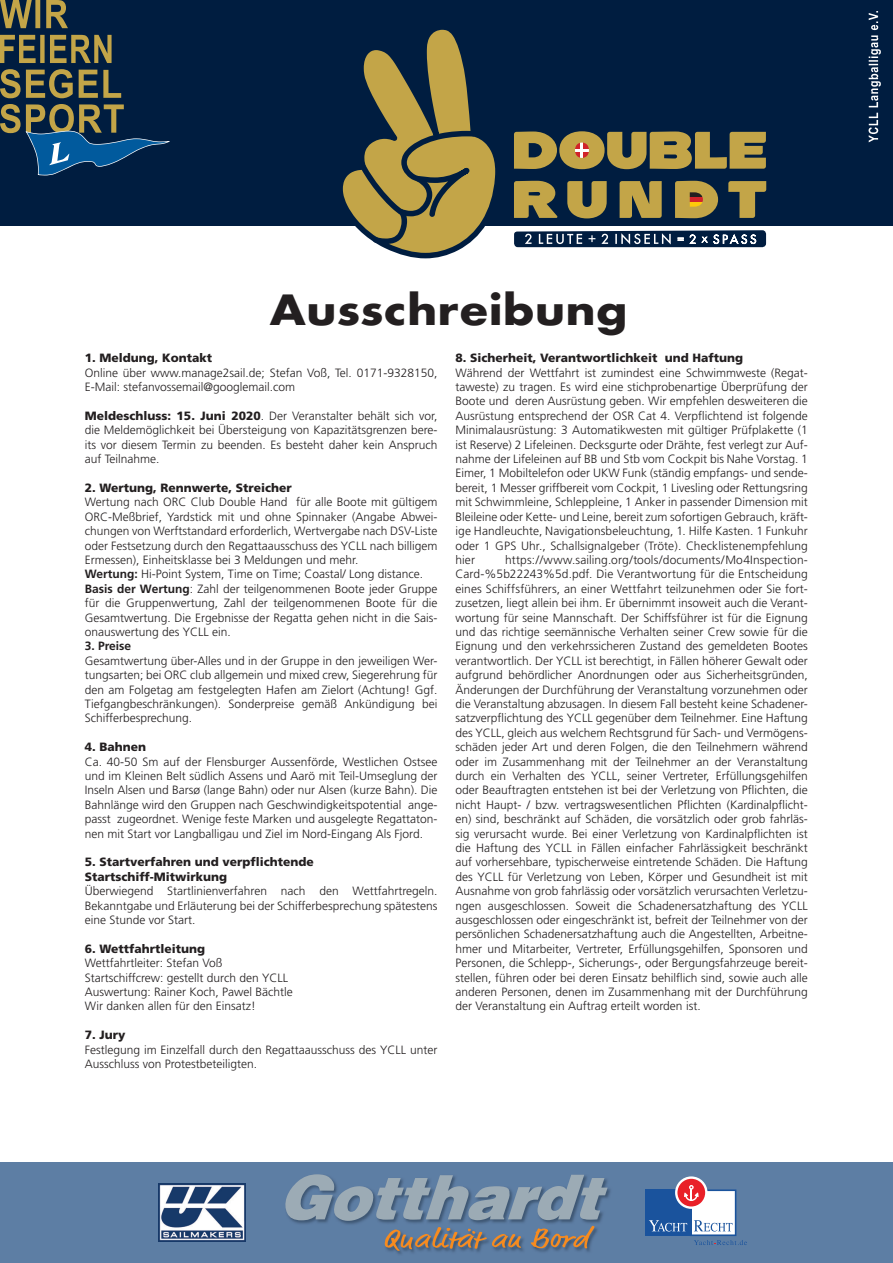
<style>
.page{position:relative;width:893px;height:1263px;background:#fff}
.page>*{position:absolute;margin:0;border:0;box-sizing:border-box;transform-origin:0 0}
.t1{font:53.85px/49.2px "Resot E";letter-spacing:.02em;color:#c3a548}
.t2{font:700 40.5px "Futura";color:#231f20;scale:1.13 1}
.t3{font:300 12px/14.4px "Frutiger";color:#231f20;text-align:justify}
.t4{font:900 12px/14.4px "Frutiger";color:#231f20}
.t5{font:700 12px "Frutiger";color:#231f20}
.s1{font-weight:900}
.s2{font-weight:700}
</style>
<div class="page">
<div style="left:0;top:1162px;width:893px;height:101px;background:#5d7ea4"></div>
<div style="left:645px;top:1189px;width:46px;height:47px;background:#1a539d"></div>
<svg style="left:649px;top:1176px;width:98px;height:69px"></svg>
<div style="left:0;top:0;width:893px;height:225px;background:#001d40"></div>
<svg style="left:0;top:35px;width:112px;height:28px"></svg>
<svg style="left:0;top:0;width:68px;height:28px"></svg>
<svg style="left:0;top:69px;width:121px;height:29px"></svg>
<svg style="left:0;top:104px;width:169px;height:72px"></svg>
<svg style="left:868px;top:11px;width:13px;height:131px"></svg>
<div style="left:687px;top:197px;width:22px;height:5px;background:#d1232a"></div>
<div style="left:687px;top:202px;width:22px;height:5px;background:#feca0a"></div>
<div style="left:687px;top:192px;width:22px;height:5px;background:#231f20"></div>
<svg style="left:573px;top:141px;width:19px;height:19px"></svg>
<hr style="left:573px;top:149px;width:19px;height:3px;background:#fff">
<hr style="left:580px;top:141px;width:3px;height:19px;background:#fff">
<svg style="left:337px;top:29px;width:164px;height:230px"></svg>
<svg style="left:514px;top:230px;width:252px;height:17px;background:#344b67"></svg>
<img style="left:159px;top:1183px;width:86px;height:58px">
<svg style="left:285px;top:1174px;width:323px;height:77px"></svg>
<h1 class="t1" style="left:513px;top:126px;width:256px">DOUBLE<br>RUNDT</h1>
<h2 class="t2" style="left:270px;top:280px;width:318px">Ausschreibung</h2>
<p class="t4" style="left:85px;top:351px;width:129px">1. Meldung, Kontakt</p>
<p class="t3" style="left:85px;top:365px;width:354px">Online über www.manage2sail.de; Stefan Voß, Tel. 0171-9328150,<br>E-Mail: stefanvossemail@googlemail.com</p>
<p class="t3" style="left:85px;top:409px;width:354px"><span class="s1">Meldeschluss: 15. Juni 2020</span>. Der Veranstalter behält sich vor, die Meldemöglichkeit bei Übersteigung von Kapazitätsgrenzen bere&shy;its vor diesem Termin zu beenden. Es besteht daher kein Anspruch auf Teilnahme.</p>
<p class="t4" style="left:85px;top:480px;width:208px">2. Wertung, Rennwerte, Streicher</p>
<p class="t3" style="left:85px;top:495px;width:354px;text-align:left">Wertung nach ORC Club Double Hand für alle Boote mit gültigem ORC-Meßbrief, Yardstick mit und ohne Spinnaker (Angabe Abwei&shy;chungen von Werftstandard erforderlich, Wertvergabe nach DSV-Liste oder Festsetzung durch den Regattaausschuss des YCLL nach billigem Ermessen), Einheitsklasse bei 3 Meldungen und mehr.<br><span class="s2">Wertung:</span> Hi-Point System, Time on Time; Coastal/ Long distance.<br><span class="s2">Basis der Wertung</span>: Zahl der teilgenommenen Boote jeder Gruppe für die Gruppenwertung, Zahl der teilgenommenen Boote für die Gesamtwertung. Die Ergebnisse der Regatta gehen nicht in die Sais&shy;onauswertung des YCLL ein.</p>
<p class="t5" style="left:85px;top:639px;width:48px">3. Preise</p>
<p class="t3" style="left:85px;top:653px;width:354px">Gesamtwertung über-Alles und in der Gruppe in den jeweiligen Wer&shy;tungsarten; bei ORC club allgemein und mixed crew, Siegerehrung für den am Folgetag am festgelegten Hafen am Zielort (Achtung! Ggf.<br>Tiefgangbeschränkungen). Sonderpreise gemäß Ankündigung bei Schifferbesprechung.</p>
<p class="t4" style="left:85px;top:740px;width:63px">4. Bahnen</p>
<p class="t3" style="left:85px;top:754px;width:354px">Ca. 40-50 Sm auf der Flensburger Aussenförde, Westlichen Ostsee und im Kleinen Belt südlich Assens und Aarö mit Teil-Umseglung der Inseln Alsen und Barsø (lange Bahn) oder nur Alsen (kurze Bahn). Die Bahnlänge wird den Gruppen nach Geschwindigkeitspotential ange&shy;passt zugeordnet. Wenige feste Marken und ausgelegte Regattaton&shy;nen mit Start vor Langballigau und Ziel im Nord-Eingang Als Fjord.</p>
<p class="t4" style="left:85px;top:855px;width:231px">5. Startverfahren und verpflichtende<br>Startschiff-Mitwirkung</p>
<p class="t3" style="left:85px;top:884px;width:354px">Überwiegend Startlinienverfahren nach den Wettfahrtregeln.<br>Bekanntgabe und Erläuterung bei der Schifferbesprechung spätestens eine Stunde vor Start.</p>
<p class="t4" style="left:85px;top:941px;width:122px">6. Wettfahrtleitung</p>
<p class="t3" style="left:85px;top:956px;width:210px;text-align:left">Wettfahrtleiter: Stefan Voß Startschiffcrew: gestellt durch den YCLL Auswertung: Rainer Koch, Pawel Bächtle Wir danken allen für den Einsatz!</p>
<p class="t4" style="left:85px;top:1028px;width:42px">7. Jury</p>
<p class="t3" style="left:85px;top:1042px;width:354px">Festlegung im Einzelfall durch den Regattaausschuss des YCLL unter<br>Ausschluss von Protestbeteiligten.</p>
<p class="t4" style="left:455px;top:351px;width:289px">8. Sicherheit, Verantwortlichkeit und Haftung</p>
<p class="t3" style="left:455px;top:365px;width:354px">Während der Wettfahrt ist zumindest eine Schwimmweste (Regat&shy;taweste) zu tragen. Es wird eine stichprobenartige Überprüfung der Boote und deren Ausrüstung geben. Wir empfehlen desweiteren die Ausrüstung entsprechend der OSR Cat 4. Verpflichtend ist folgende Minimalausrüstung: 3 Automatikwesten mit gültiger Prüfplakette (1 ist Reserve) 2 Lifeleinen. Decksgurte oder Drähte, fest verlegt zur Auf&shy;nahme der Lifeleinen auf BB und Stb vom Cockpit bis Nahe Vorstag. 1<br>Eimer, 1 Mobiltelefon oder UKW Funk (ständig empfangs- und sende&shy;bereit, 1 Messer griffbereit vom Cockpit, 1 Livesling oder Rettungsring mit Schwimmleine, Schleppleine, 1 Anker in passender Dimension mit Bleileine oder Kette- und Leine, bereit zum sofortigen Gebrauch, kräft&shy;ige Handleuchte, Navigationsbeleuchtung, 1. Hilfe Kasten. 1 Funkuhr oder 1 GPS Uhr., Schallsignalgeber (Tröte). Checklistenempfehlung hier</p>
<p class="t3" style="left:455px;top:552px;width:354px;text-indent:50px">https://www.sailing.org/tools/documents/Mo4Inspection-Card-%5b22243%5d.pdf. Die Verantwortung für die Entscheidung eines Schiffsführers, an einer Wettfahrt teilzunehmen oder Sie fort&shy;zusetzen, liegt allein bei ihm. Er übernimmt insoweit auch die Verant&shy;wortung für seine Mannschaft. Der Schiffsführer ist für die Eignung und das richtige seemännische Verhalten seiner Crew sowie für die Eignung und den verkehrssicheren Zustand des gemeldeten Bootes verantwortlich. Der YCLL ist berechtigt, in Fällen höherer Gewalt oder aufgrund behördlicher Anordnungen oder aus Sicherheitsgründen, Änderungen der Durchführung der Veranstaltung vorzunehmen oder die Veranstaltung abzusagen. In diesem Fall besteht keine Schadener&shy;satzverpflichtung des YCLL gegenüber dem Teilnehmer. Eine Haftung des YCLL, gleich aus welchem Rechtsgrund für Sach- und Vermögens&shy;schäden jeder Art und deren Folgen, die den Teilnehmern während oder im Zusammenhang mit der Teilnehmer an der Veranstaltung durch ein Verhalten des YCLL, seiner Vertreter, Erfüllungsgehilfen oder Beauftragten entstehen ist bei der Verletzung von Pflichten, die nicht Haupt- / bzw. vertragswesentlichen Pflichten (Kardinalpflicht&shy;en) sind, beschränkt auf Schäden, die vorsätzlich oder grob fahrläs&shy;sig verursacht wurde. Bei einer Verletzung von Kardinalpflichten ist die Haftung des YCLL in Fällen einfacher Fahrlässigkeit beschränkt auf vorhersehbare, typischerweise eintretende Schäden. Die Haftung des YCLL für Verletzung von Leben, Körper und Gesundheit ist mit Ausnahme von grob fahrlässig oder vorsätzlich verursachten Verletzu&shy;ngen ausgeschlossen. Soweit die Schadenersatzhaftung des YCLL ausgeschlossen oder eingeschränkt ist, befreit der Teilnehmer von der persönlichen Schadenersatzhaftung auch die Angestellten, Arbeitne&shy;hmer und Mitarbeiter, Vertreter, Erfüllungsgehilfen, Sponsoren und Personen, die Schlepp-, Sicherungs-, oder Bergungsfahrzeuge bereit&shy;stellen, führen oder bei deren Einsatz behilflich sind, sowie auch alle anderen Personen, denen im Zusammenhang mit der Durchführung der Veranstaltung ein Auftrag erteilt worden ist.</p>
</div>
